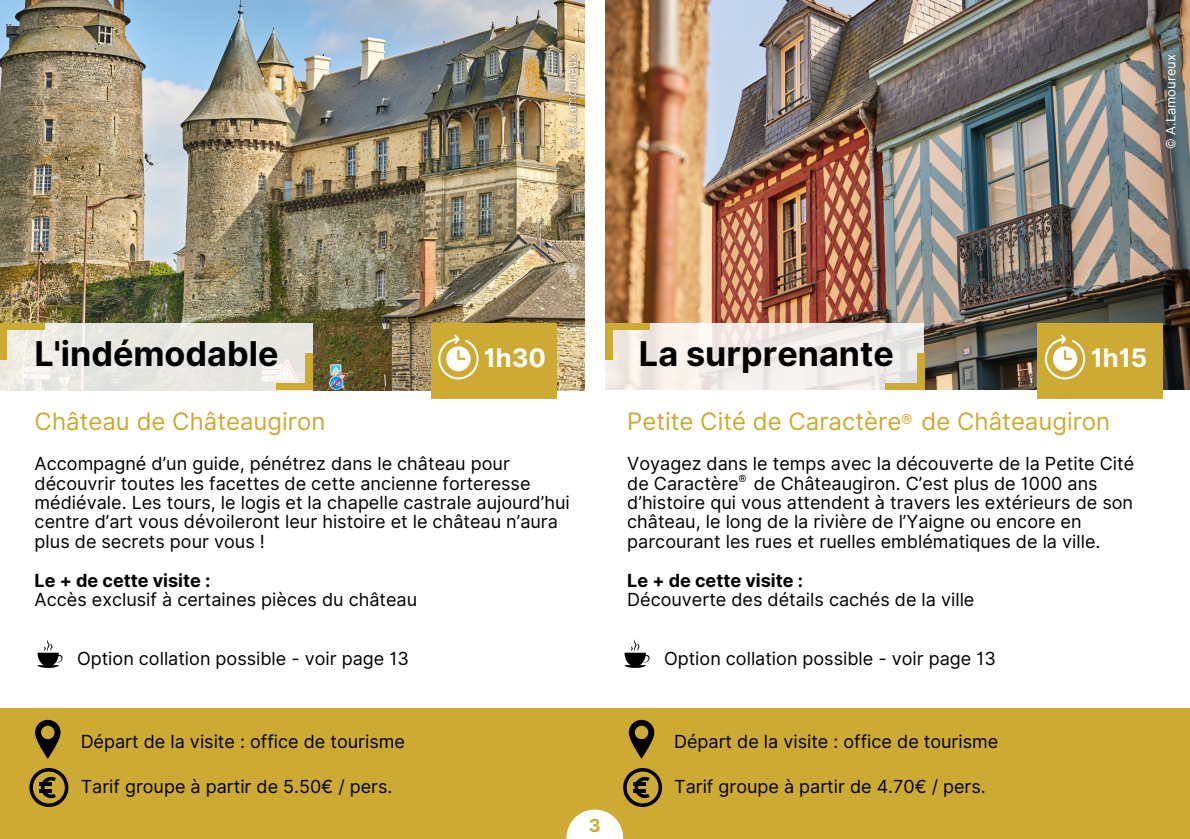
<style>
.page{position:relative;width:1190px;height:839px;background:#fff}
.page>*{position:absolute;margin:0;border:0;box-sizing:border-box;transform-origin:0 0}
.t1{font:700 34.2px "Inter";color:#000}
.t2{font:700 25.6px "Inter";color:#fff}
.t3{font:24px "Inter";color:#ca3}
.t4{font:18px/19.4px "Inter";color:#000}
.t5{font:700 18px "Inter";color:#000}
.t6{font:700 18px "Inter";color:#ca3}
.t7{font:14px "Inter";color:#ca3}
.t8{font:13px "Inter";color:#fff}
.t9{font:10px "Inter";color:#000}
</style>
<div class="page">
<img style="left:0;top:0;width:585px;height:390px">
<img style="left:605px;top:0;width:585px;height:390px">
<div style="left:1037px;top:323px;width:126px;height:76px;background:#ca3"></div>
<svg style="left:0;top:324px;width:313px;height:67px;fill:#e8e7e0"></svg>
<div style="left:0;top:324px;width:44px;height:6px;background:#ca3"></div>
<div style="left:0;top:324px;width:7px;height:36px;background:#ca3"></div>
<div style="left:276px;top:383px;width:37px;height:7px;background:#ca3"></div>
<div style="left:306px;top:354px;width:7px;height:36px;background:#ca3"></div>
<svg style="left:605px;top:324px;width:319px;height:66px;fill:#f4eee9"></svg>
<div style="left:605px;top:324px;width:44px;height:6px;background:#ca3"></div>
<div style="left:605px;top:324px;width:7px;height:36px;background:#ca3"></div>
<div style="left:885px;top:383px;width:39px;height:7px;background:#ca3"></div>
<div style="left:917px;top:353px;width:7px;height:36px;background:#ca3"></div>
<svg style="left:1045px;top:334px;width:40px;height:45px"></svg>
<div style="left:0;top:708px;width:1190px;height:130px;background:#ca3"></div>
<svg style="left:623px;top:768px;width:39px;height:39px"></svg>
<svg style="left:29px;top:768px;width:39px;height:39px"></svg>
<svg style="left:629px;top:719px;width:25px;height:39px"></svg>
<svg style="left:35px;top:719px;width:26px;height:39px"></svg>
<svg style="left:38px;top:639px;width:25px;height:29px"></svg>
<svg style="left:625px;top:639px;width:25px;height:29px"></svg>
<img style="left:558px;top:48px;width:27px;height:108px">
<svg style="left:566px;top:809px;width:57px;height:29px;fill:#fff"></svg>
<div style="left:431px;top:323px;width:125px;height:76px;background:#ca3"></div>
<svg style="left:438px;top:334px;width:41px;height:45px"></svg>
<p class="t8" style="left:1163px;top:149px;width:96px;rotate:-90deg">© A.Lamoureux</p>
<p class="t1" style="left:34px;top:333px;width:246px">L'indémodable</p>
<p class="t1" style="left:639px;top:333px;width:256px">La surprenante</p>
<p class="t3" style="left:627px;top:407px;width:484px">Petite Cité de Caractère de Châteaugiron</p>
<p class="t4" style="left:35px;top:453px;width:537px">Accompagné d’un guide, pénétrez dans le château pour découvrir toutes les facettes de cette ancienne forteresse médiévale. Les tours, le logis et la chapelle castrale aujourd’hui centre d’art vous dévoileront leur histoire et le château n’aura plus de secrets pour vous !</p>
<p class="t5" style="left:35px;top:569px;width:177px">Le + de cette visite :</p>
<p class="t4" style="left:35px;top:590px;width:384px">Accès exclusif à certaines pièces du château</p>
<p class="t2" style="left:484px;top:342px;width:64px">1h30</p>
<p class="t2" style="left:1091px;top:342px;width:58px">1h15</p>
<p class="t3" style="left:35px;top:407px;width:292px">Château de Châteaugiron</p>
<p class="t7" style="left:901px;top:410px;width:13px">®</p>
<p class="t4" style="left:627px;top:453px;width:508px">Voyagez dans le temps avec la découverte de la Petite Cité de Caractère de Châteaugiron. C’est plus de 1000 ans d’histoire qui vous attendent à travers les extérieurs de son château, le long de la rivière de l’Yaigne ou encore en parcourant les rues et ruelles emblématiques de la ville.</p>
<p class="t5" style="left:627px;top:569px;width:177px">Le + de cette visite :</p>
<p class="t4" style="left:627px;top:590px;width:349px">Découverte des détails cachés de la ville</p>
<p class="t9" style="left:738px;top:473px;width:10px">®</p>
<p class="t4" style="left:77px;top:649px;width:333px">Option collation possible - voir page 13</p>
<p class="t4" style="left:664px;top:649px;width:333px">Option collation possible - voir page 13</p>
<p class="t4" style="left:81px;top:731px;width:326px">Départ de la visite : office de tourisme</p>
<p class="t4" style="left:81px;top:776px;width:313px">Tarif groupe à partir de 5.50€ / pers.</p>
<p class="t6" style="left:589px;top:814px;width:13px">3</p>
<p class="t4" style="left:674px;top:731px;width:326px">Départ de la visite : office de tourisme</p>
<p class="t4" style="left:674px;top:776px;width:313px">Tarif groupe à partir de 4.70€ / pers.</p>
</div>
